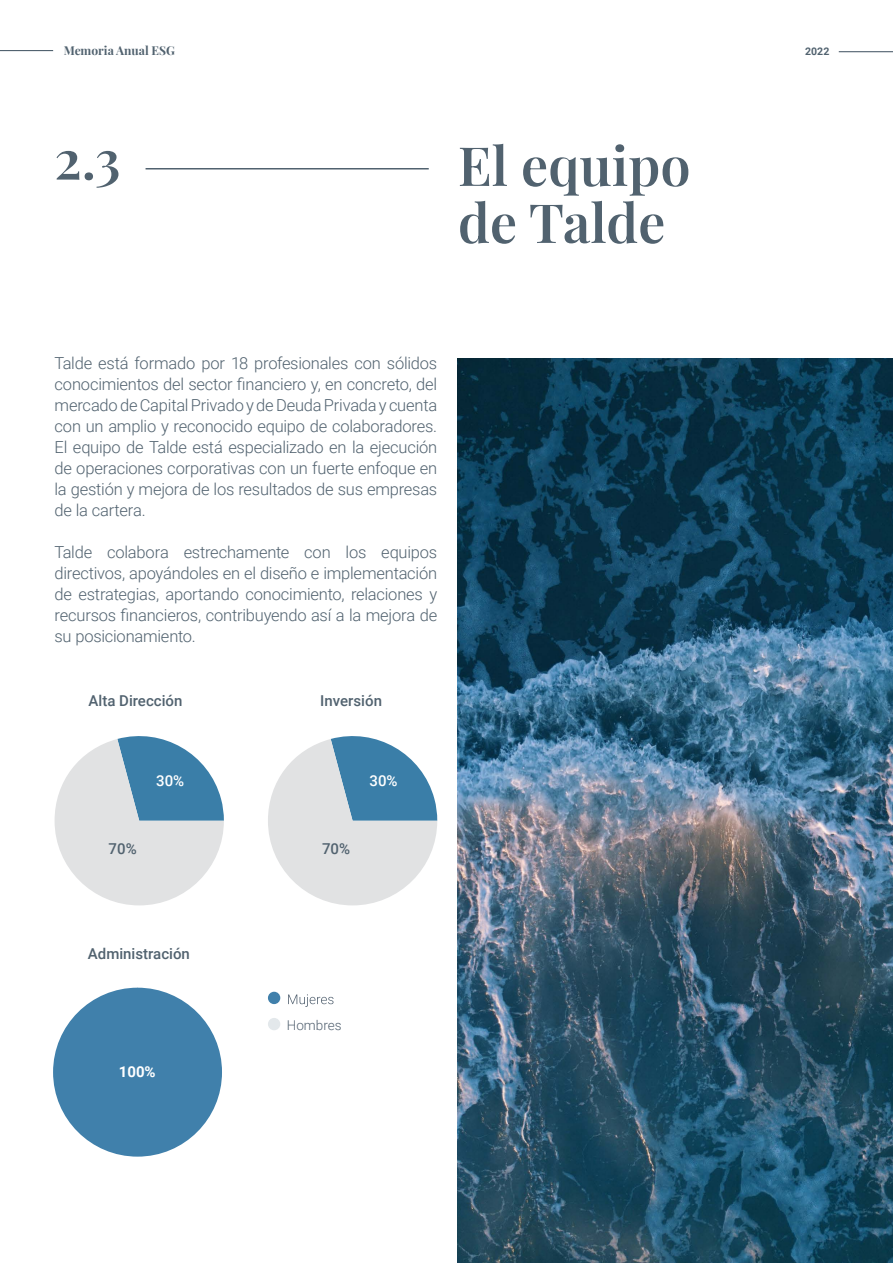
<style>
.page{position:relative;width:893px;height:1263px;background:#fff}
.page>*{position:absolute;margin:0;border:0;box-sizing:border-box;transform-origin:0 0}
.t1{font:600 54px/57px "Playfair Display";color:#51626f}
.t2{font:300 16.5px/21px "Roboto";letter-spacing:-.015em;color:#51626f;text-align:justify}
.t3{font:500 15px "Roboto";color:#51626f}
.t4{font:500 15px "Roboto";color:#fff}
.t5{font:700 15px "Roboto";color:#fff}
.t6{font:300 13.5px "Roboto";color:#526170}
.t7{font:700 12px "Playfair Display";color:#51626f}
.t8{font:700 10.5px "Roboto";color:#51626f}
</style>
<div class="page">
<hr style="left:0;top:50px;width:53px;height:1px;background:#51626f">
<hr style="left:839px;top:51px;width:54px;height:1px;background:#51626f">
<hr style="left:146px;top:168px;width:283px;height:1px;background:#51626f">
<svg style="left:53px;top:988px;width:169px;height:168px"></svg>
<svg style="left:268px;top:736px;width:169px;height:169px"></svg>
<svg style="left:55px;top:736px;width:169px;height:169px"></svg>
<div style="left:268px;top:992px;width:12px;height:12px;background:#4080ab;border-radius:50%"></div>
<svg style="left:288px;top:994px;width:45px;height:13px"></svg>
<div style="left:268px;top:1018px;width:12px;height:12px;background:#e3e8eb;border-radius:50%"></div>
<img style="left:457px;top:358px;width:436px;height:905px">
<p class="t7" style="left:64px;top:41px;width:113px">Memoria Anual ESG</p>
<p class="t8" style="left:805px;top:44px;width:26px">2022</p>
<h1 class="t1" style="left:54px;top:126px;width:68px">2.3</h1>
<h1 class="t1" style="left:458px;top:133px;width:234px">El equipo de Talde</h1>
<p class="t2" style="left:55px;top:352px;width:384px">Talde está formado por 18 profesionales con sólidos conocimientos del sector financiero y, en concreto, del mercado de Capital Privado y de Deuda Privada y cuenta con un amplio y reconocido equipo de colaboradores.<br>El equipo de Talde está especializado en la ejecución de operaciones corporativas con un fuerte enfoque en la gestión y mejora de los resultados de sus empresas de la cartera.</p>
<p class="t2" style="left:55px;top:541px;width:384px">Talde colabora estrechamente con los equipos directivos, apoyándoles en el diseño e implementación de estrategias, aportando conocimiento, relaciones y recursos financieros, contribuyendo así a la mejora de su posicionamiento.</p>
<p class="t3" style="left:89px;top:690px;width:95px">Alta Dirección</p>
<p class="t3" style="left:320px;top:690px;width:63px">Inversión</p>
<p class="t4" style="left:156px;top:770px;width:30px">30%</p>
<p class="t4" style="left:370px;top:770px;width:30px">30%</p>
<p class="t3" style="left:109px;top:838px;width:30px">70%</p>
<p class="t3" style="left:322px;top:838px;width:30px">70%</p>
<p class="t3" style="left:88px;top:943px;width:103px">Administración</p>
<p class="t5" style="left:119px;top:1062px;width:38px">100%</p>
<p class="t6" style="left:287px;top:1016px;width:56px">Hombres</p>
</div>
